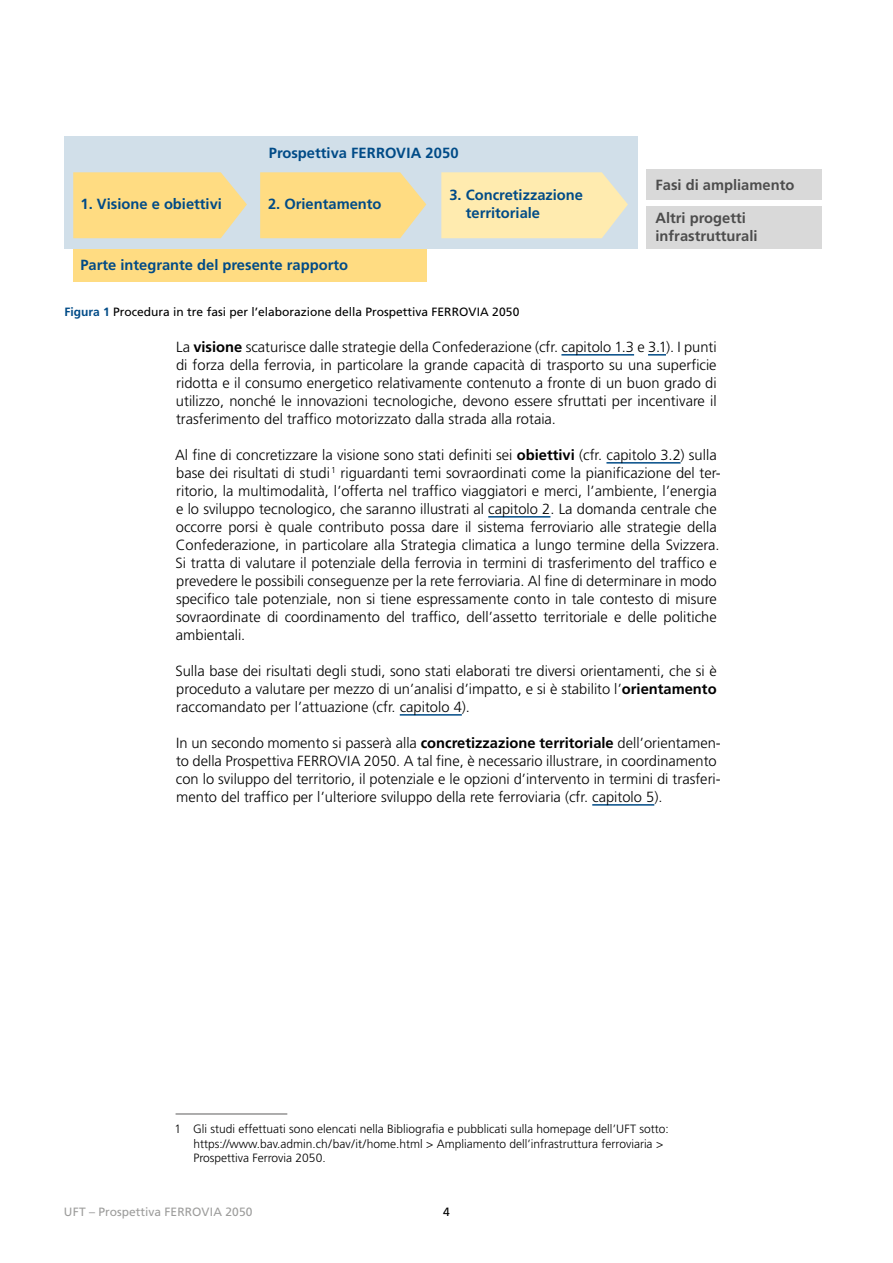
<style>
.page{position:relative;width:893px;height:1263px;background:#fff}
.page>*{position:absolute;margin:0;border:0;box-sizing:border-box;transform-origin:0 0}
.HZ_Neu_Lauftext{font:300 14.7px/18px "Frutiger LT Pro";color:#000;text-align:justify}
.t1{font:700 14.7px/17.7px "Frutiger LT Pro";color:#004b87}
.t2{font:700 14.7px/17.7px "Frutiger LT Pro";color:#4d4d4d}
.HZ_Neu_Fussnote{font:300 12px/14.4px "Frutiger LT Pro";color:#000}
.t3{font:12px "Frutiger LT Pro";color:#000}
.t4{font:12px "Frutiger LT Pro";color:#9d9d9c}
.s1{font-weight:700;color:#004b87}
.s2{font-weight:700}
</style>
<div class="page">
<hr style="left:561px;top:354px;width:73px;height:2px;background:#004b87">
<svg style="left:648px;top:354px;width:18px;height:2px"></svg>
<hr style="left:606px;top:462px;width:75px;height:2px;background:#004b87">
<hr style="left:488px;top:516px;width:62px;height:2px;background:#004b87">
<hr style="left:400px;top:714px;width:62px;height:2px;background:#004b87">
<hr style="left:592px;top:804px;width:62px;height:2px;background:#004b87">
<hr style="left:176px;top:1113px;width:111px;height:1px;background:#706f6f">
<div style="left:64px;top:137px;width:573px;height:112px;background:#d1dfe9"></div>
<svg style="left:441px;top:172px;width:187px;height:66px;background:#fbeab3"></svg>
<svg style="left:260px;top:172px;width:166px;height:66px;background:#fbdc8a"></svg>
<svg style="left:73px;top:172px;width:174px;height:66px;background:#fbdc8a"></svg>
<div style="left:73px;top:249px;width:353px;height:32px;background:#ffdc82"></div>
<div style="left:646px;top:169px;width:175px;height:31px;background:#d9d9d9"></div>
<div style="left:646px;top:207px;width:175px;height:42px;background:#d9d9d9"></div>
<p class="t1" style="left:269px;top:144px;width:191px">Prospettiva FERROVIA 2050</p>
<p class="t1" style="left:81px;top:195px;width:143px">1. Visione e obiettivi</p>
<p class="t1" style="left:268px;top:195px;width:115px">2. Orientamento</p>
<p class="t1" style="left:466px;top:186px;width:119px;text-indent:-16px">3. Concretizzazione territoriale</p>
<p class="t1" style="left:80px;top:256px;width:269px">Parte integrante del presente rapporto</p>
<p class="t2" style="left:655px;top:176px;width:140px">Fasi di ampliamento</p>
<p class="t2" style="left:655px;top:209px;width:104px">Altri progetti infrastrutturali</p>
<p class="t3" style="left:65px;top:305px;width:456px"><span class="s1">Figura 1</span> Procedura in tre fasi per l’elaborazione della Prospettiva FERROVIA 2050</p>
<p class="HZ_Neu_Lauftext" style="left:176px;top:338px;width:542px">La <span class="s2">visione</span> scaturisce dalle strategie della Confederazione (cfr. capitolo 1.3 e 3.1). I punti di forza della ferrovia, in particolare la grande capacità di trasporto su una superficie ridotta e il consumo energetico relativamente contenuto a fronte di un buon grado di utilizzo, nonché le innovazioni tecnologiche, devono essere sfruttati per incentivare il trasferimento del traffico motorizzato dalla strada alla rotaia.</p>
<p class="HZ_Neu_Lauftext" style="left:175px;top:446px;width:547px;text-align:left">Al fine di concretizzare la visione sono stati definiti sei <span class="s2">obiettivi</span> (cfr. capitolo 3.2) sulla base dei risultati di studi<sup>1</sup> riguardanti temi sovraordinati come la pianificazione del ter&shy;ritorio, la multimodalità, l’offerta nel traffico viaggiatori e merci, l’ambiente, l’energia e lo sviluppo tecnologico, che saranno illustrati al capitolo 2. La domanda centrale che occorre porsi è quale contributo possa dare il sistema ferroviario alle strategie della Confederazione, in particolare alla Strategia climatica a lungo termine della Svizzera.<br>Si tratta di valutare il potenziale della ferrovia in termini di trasferimento del traffico e prevedere le possibili conseguenze per la rete ferroviaria. Al fine di determinare in modo specifico tale potenziale, non si tiene espressamente conto in tale contesto di misure sovraordinate di coordinamento del traffico, dell’assetto territoriale e delle politiche ambientali.</p>
<p class="HZ_Neu_Lauftext" style="left:175px;top:662px;width:543px">Sulla base dei risultati degli studi, sono stati elaborati tre diversi orientamenti, che si è proceduto a valutare per mezzo di un’analisi d’impatto, e si è stabilito l’<span class="s2">orientamento </span>raccomandato per l’attuazione (cfr. capitolo 4).</p>
<p class="HZ_Neu_Lauftext" style="left:176px;top:734px;width:546px;text-align:left">In un secondo momento si passerà alla <span class="s2">concretizzazione territoriale</span> dell’orientamen&shy;to della Prospettiva FERROVIA 2050. A tal fine, è necessario illustrare, in coordinamento con lo sviluppo del territorio, il potenziale e le opzioni d’intervento in termini di trasferi&shy;mento del traffico per l’ulteriore sviluppo della rete ferroviaria (cfr. capitolo 5).</p>
<p class="HZ_Neu_Fussnote" style="left:193px;top:1122px;width:477px;text-indent:-19px">1 Gli studi effettuati sono elencati nella Bibliografia e pubblicati sulla homepage dell’UFT sotto: https://www.bav.admin.ch/bav/it/home.html &gt; Ampliamento dell’infrastruttura ferroviaria &gt;<br>Prospettiva Ferrovia 2050.</p>
<p class="t4" style="left:64px;top:1205px;width:190px">UFT – Prospettiva FERROVIA 2050</p>
<p class="t3" style="left:443px;top:1205px;width:8px">4</p>
</div>
